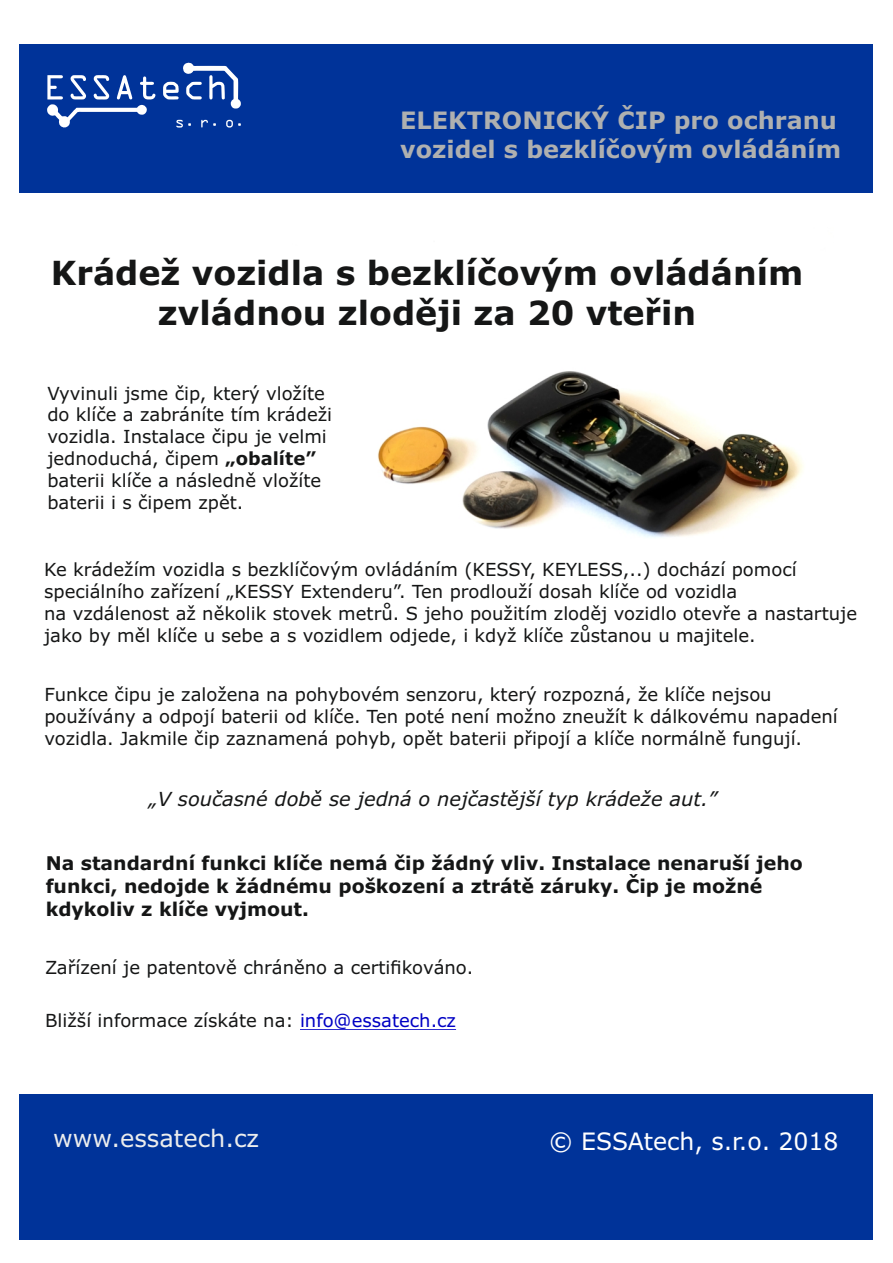
<style>
.page{position:relative;width:893px;height:1263px;background:#fff}
.page>*{position:absolute;margin:0;border:0;box-sizing:border-box;transform-origin:0 0}
.t1{font:700 33.3px/40.5px "Verdana";color:#151616;text-align:center}
.t2{font:700 24px/29.1px "Verdana";color:#afb0b0}
.t3{font:24px "Verdana";color:#fff}
.t4{font:24px "Verdana";color:#eceded}
.t5{font:italic 19.35px "Verdana";color:#151616}
.t6{font:700 18.9px/23px "Verdana";color:#151616}
.t7{font:18px/21.9px "Verdana";color:#151616}
.s1{font-weight:700}
.s2{color:#0000c4}
</style>
<div class="page">
<img style="left:377px;top:371px;width:426px;height:167px">
<div style="left:20px;top:1094px;width:853px;height:146px;background:#039"></div>
<div style="left:20px;top:44px;width:853px;height:148px;background:#039"></div>
<svg style="left:163px;top:62px;width:78px;height:47px"></svg>
<svg style="left:47px;top:75px;width:109px;height:53px"></svg>
<svg style="left:201px;top:120px;width:15px;height:8px"></svg>
<svg style="left:176px;top:120px;width:15px;height:8px"></svg>
<svg style="left:226px;top:120px;width:15px;height:8px"></svg>
<hr style="left:300px;top:1029px;width:34px;height:1px;background:#0000c4">
<hr style="left:352px;top:1029px;width:104px;height:1px;background:#0000c4">
<svg style="left:334px;top:1029px;width:18px;height:1px"></svg>
<h2 class="t2" style="left:400px;top:107px;width:442px">ELEKTRONICKÝ ČIP pro ochranu vozidel s bezklíčovým ovládáním</h2>
<h1 class="t1" style="left:51px;top:255px;width:754px">Krádež vozidla s bezklíčovým ovládáním zvládnou zloději za 20 vteřin</h1>
<p class="t7" style="left:47px;top:384px;width:286px">Vyvinuli jsme čip, který vložíte do klíče a zabráníte tím krádeži vozidla. Instalace čipu je velmi jednoduchá, čipem <span class="s1">„obalíte” </span>baterii klíče a následně vložíte baterii i s čipem zpět.</p>
<p class="t7" style="left:44px;top:560px;width:814px">Ke krádežím vozidla s bezklíčovým ovládáním (KESSY, KEYLESS,..) dochází pomocí speciálního zařízení „KESSY Extenderu”. Ten prodlouží dosah klíče od vozidla<br>na vzdálenost až několik stovek metrů. S jeho použitím zloděj vozidlo otevře a nastartuje jako by měl klíče u sebe a s vozidlem odjede, i když klíče zůstanou u majitele.</p>
<p class="t7" style="left:44px;top:685px;width:795px">Funkce čipu je založena na pohybovém senzoru, který rozpozná, že klíče nejsou používány a odpojí baterii od klíče. Ten poté není možno zneužít k dálkovému napadení vozidla. Jakmile čip zaznamená pohyb, opět baterii připojí a klíče normálně fungují.</p>
<p class="t5" style="left:149px;top:791px;width:569px">„V současné době se jedná o nejčastější typ krádeže aut.”</p>
<p class="t6" style="left:46px;top:853px;width:759px">Na standardní funkci klíče nemá čip žádný vliv. Instalace nenaruší jeho funkci, nedojde k žádnému poškození a ztrátě záruky. Čip je možné kdykoliv z klíče vyjmout.</p>
<p class="t7" style="left:45px;top:957px;width:430px">Zařízení je patentově chráněno a certifikováno.</p>
<p class="t7" style="left:45px;top:1011px;width:412px">Bližší informace získáte na: <span class="s2">info@essatech.cz</span></p>
<h2 class="t4" style="left:53px;top:1128px;width:207px">www.essatech.cz</h2>
<h2 class="t3" style="left:549px;top:1131px;width:291px">© ESSAtech, s.r.o. 2018</h2>
</div>
